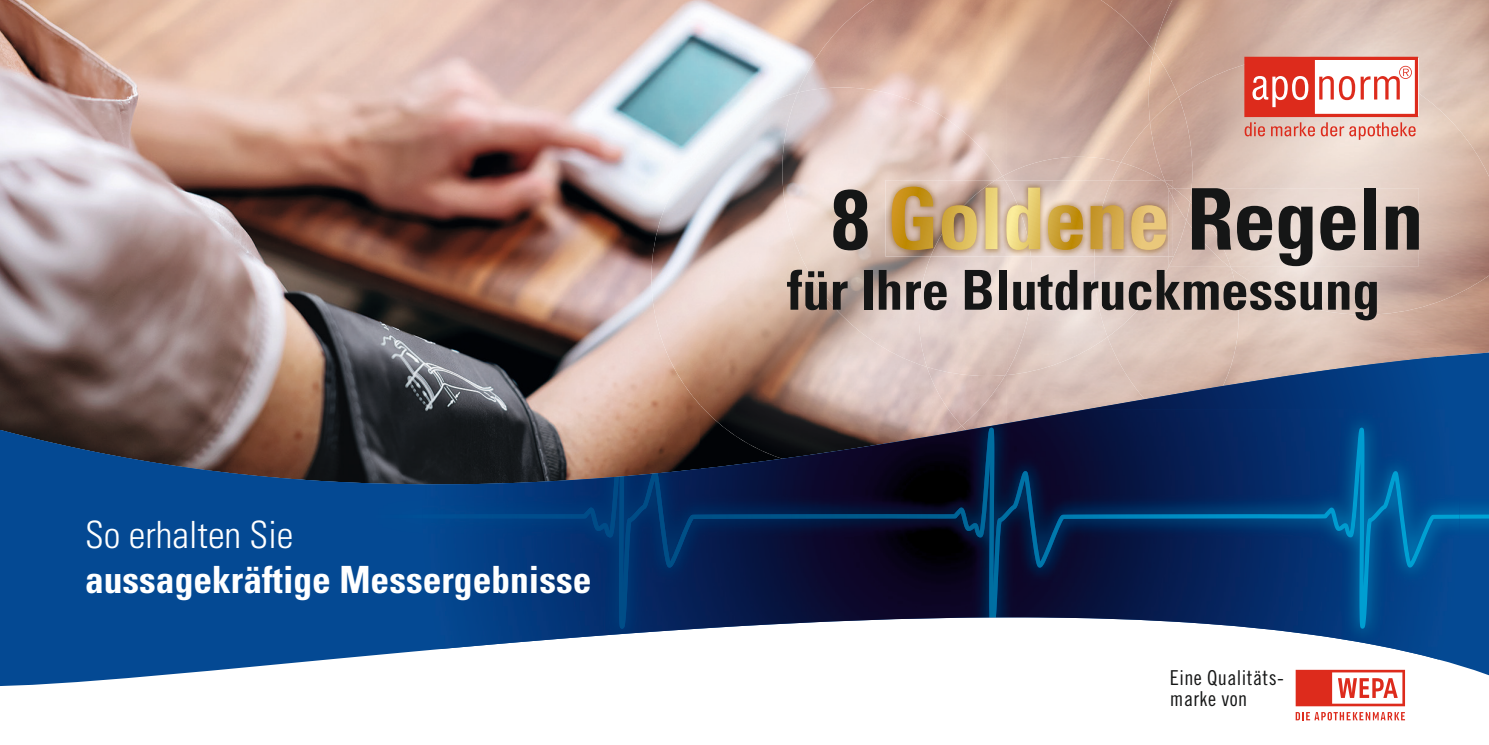
<style>
.page{position:relative;width:1489px;height:745px;background:#fff}
.page>*{position:absolute;margin:0;border:0;box-sizing:border-box;transform-origin:0 0}
.t1{font:700 condensed 85px "Univers LT Std";letter-spacing:-.01em;color:#151616}
.t2{font:700 condensed 55px "Univers LT Std";color:#151616}
.t3{font:700 condensed 37.5px "Univers LT Std";color:#fff}
.t4{font:300 condensed 37.5px "Univers LT Std";color:#fff}
.t5{font:20.5px/21.5px "Trade Gothic LT Std Cn 18";letter-spacing:.02em;color:#151616}
</style>
<div class="page">
<img style="left:0;top:0;width:797px;height:160px">
<img style="left:0;top:160px;width:651px;height:191px">
<img style="left:797px;top:0;width:691px;height:157px">
<img style="left:1148px;top:51px;width:30px;height:71px">
<img style="left:651px;top:92px;width:131px;height:259px">
<img style="left:782px;top:87px;width:220px;height:264px">
<img style="left:1002px;top:157px;width:118px;height:194px">
<img style="left:918px;top:176px;width:113px;height:175px">
<img style="left:1238px;top:314px;width:250px;height:37px">
<img style="left:1178px;top:57px;width:310px;height:257px">
<img style="left:1120px;top:122px;width:29px;height:40px">
<img style="left:1149px;top:97px;width:43px;height:91px">
<img style="left:1107px;top:266px;width:131px;height:85px">
<img style="left:1094px;top:162px;width:74px;height:175px">
<img style="left:1191px;top:188px;width:227px;height:78px">
<img style="left:1189px;top:188px;width:2px;height:14px">
<img style="left:1186px;top:202px;width:44px;height:64px">
<img style="left:1168px;top:220px;width:18px;height:46px">
<img style="left:1173px;top:188px;width:16px;height:32px">
<svg style="left:1244px;top:57px;width:173px;height:83px"></svg>
<svg style="left:0;top:351px;width:1488px;height:335px"></svg>
<img style="left:440px;top:357px;width:1009px;height:302px">
<div style="left:1449px;top:409px;width:39px;height:66px;background:#044993"></div>
<img style="left:0;top:429px;width:244px;height:45px">
<img style="left:657px;top:409px;width:431px;height:62px">
<img style="left:0;top:537px;width:1488px;height:109px">
<img style="left:995px;top:628px;width:464px;height:18px">
<svg style="left:249px;top:475px;width:1239px;height:153px;background:#0d3a73"></svg>
<img style="left:967px;top:427px;width:394px;height:159px">
<img style="left:422px;top:471px;width:973px;height:66px">
<div style="left:0;top:474px;width:249px;height:63px;background:#044993"></div>
<svg style="left:1295px;top:712px;width:109px;height:8px"></svg>
<svg style="left:1295px;top:669px;width:109px;height:36px"></svg>
<img style="left:885px;top:180px;width:45px;height:76px">
<img style="left:1030px;top:250px;width:64px;height:6px">
<img style="left:930px;top:250px;width:100px;height:6px">
<img style="left:1094px;top:250px;width:74px;height:6px">
<img style="left:1168px;top:250px;width:4px;height:6px">
<svg style="left:891px;top:180px;width:282px;height:70px;background:#d1b17e"></svg>
<p class="t4" style="left:85px;top:512px;width:210px">So erhalten Sie</p>
<p class="t3" style="left:85px;top:556px;width:508px">aussagekräftige Messergebnisse</p>
<h1 class="t1" style="left:831px;top:167px;width:39px">8</h1>
<h1 class="t1" style="left:1186px;top:167px;width:238px">Regeln</h1>
<h2 class="t2" style="left:787px;top:256px;width:594px">für Ihre Blutdruckmessung</h2>
<p class="t5" style="left:1169px;top:666px;width:115px">Eine Qualitäts&shy;marke von</p>
</div>
